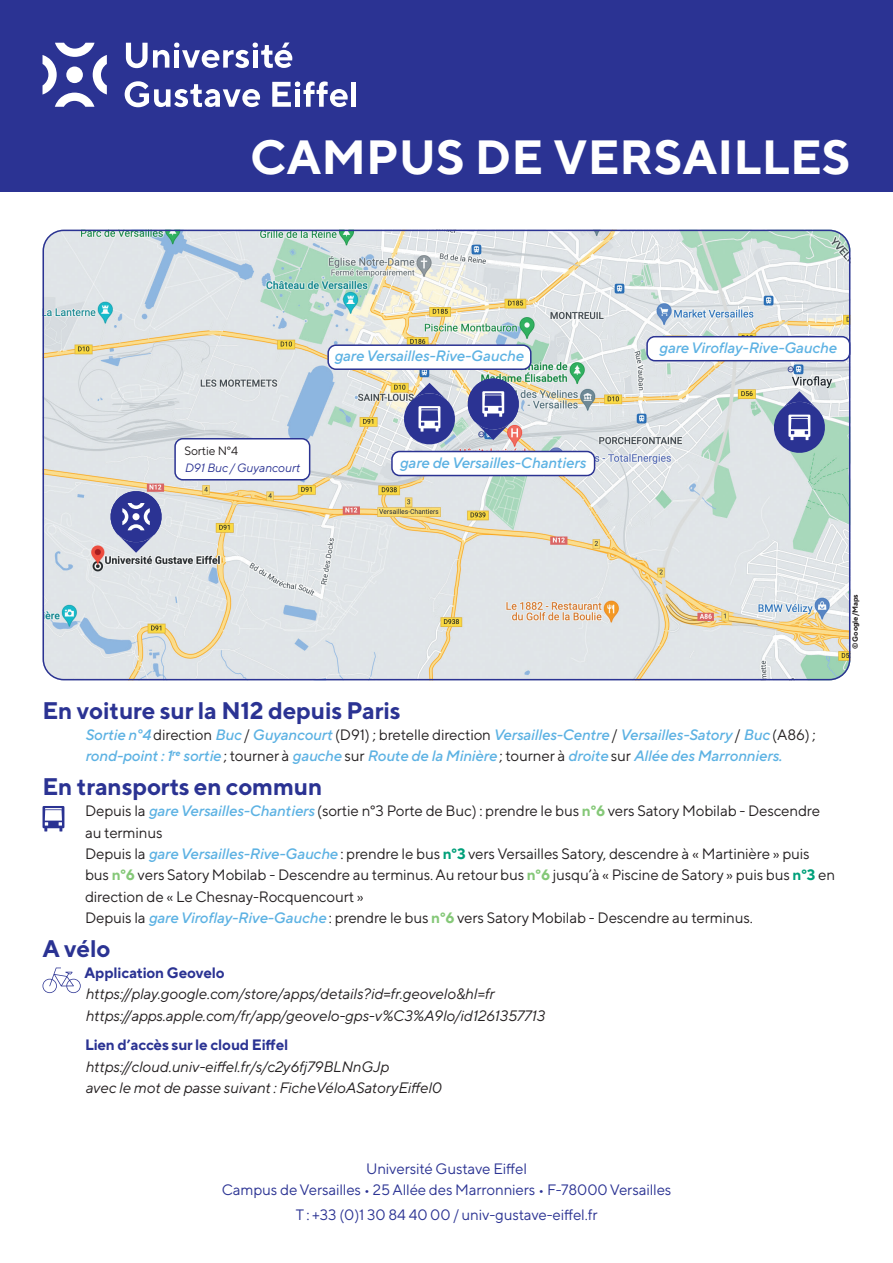
<style>
.page{position:relative;width:893px;height:1263px;background:#fff}
.page>*{position:absolute;margin:0;border:0;box-sizing:border-box;transform-origin:0 0}
.TITRE{font:700 48px "TT Norms";color:#fff}
.TITRE4{font:700 24px "TT Norms";letter-spacing:-.01em;color:#2b3393}
.RETRAIT__eav1{font:15px/21.3px "TT Norms Pro";letter-spacing:-.01em;color:#231f20}
.RETRAIT{font:italic 15px/21.3px "TT Norms Pro";letter-spacing:-.01em;color:#231f20}
.RETRAIT__eav1-2{font:italic 500 15px/21.3px "TT Norms Pro";letter-spacing:-.01em;color:#5db2e3}
.t1{font:15px/21.3px "TT Norms Pro";letter-spacing:-.01em;color:#2b3393;text-align:center}
.TEXTE_COURANT__Centr{font:italic 500 15px "TT Norms Pro";letter-spacing:-.01em;color:#5db2e3}
.RETRAIT__eav2{font:700 15px "TT Norms Pro";letter-spacing:-.01em;color:#2b3393}
.RETRAIT__eav1-3{font:700 15px "TT Norms Pro";letter-spacing:-.01em;color:#2b3393}
.RETRAIT_4mm{font:italic 12px/17px "TT Norms Pro";letter-spacing:-.01em;color:#2b3393}
.t2{font:700 7.5px "TT Norms Pro";letter-spacing:-.01em;color:#231f20}
.s1{font-style:normal;color:#231f20}
.s2{font-weight:400;font-style:normal;color:#231f20}
.s3{font-weight:500;font-style:italic;color:#5db2e3}
.s4{font-weight:700;color:#85c878}
.s5{font-weight:700;color:#00a07a}
</style>
<div class="page">
<div style="left:0;top:0;width:893px;height:191px;background:#2b3393"></div>
<svg style="left:43px;top:43px;width:64px;height:64px"></svg>
<div style="left:66px;top:67px;width:17px;height:16px;background:#fff;border-radius:50%"></div>
<svg style="left:126px;top:43px;width:166px;height:25px"></svg>
<svg style="left:125px;top:81px;width:135px;height:26px"></svg>
<svg style="left:272px;top:81px;width:76px;height:26px"></svg>
<hr style="left:352px;top:82px;width:4px;height:25px;background:#fff">
<img style="left:43px;top:230px;width:807px;height:450px">
<svg style="left:43px;top:806px;width:21px;height:25px"></svg>
<svg style="left:43px;top:967px;width:38px;height:26px"></svg>
<svg style="left:108px;top:489px;width:56px;height:64px;background:#7f84b9"></svg>
<div style="left:132px;top:513px;width:8px;height:7px;background:#fff;border-radius:50%"></div>
<div style="left:392px;top:451px;width:203px;height:24px;background:#fff;border-radius:8px"></div>
<div style="left:391px;top:451px;width:204px;height:25px;border:2px solid #2b3393;border-radius:8px"></div>
<div style="left:328px;top:345px;width:203px;height:24px;background:#fff;border-radius:8px"></div>
<div style="left:327px;top:344px;width:204px;height:26px;border:2px solid #2b3393;border-radius:8px"></div>
<div style="left:175px;top:439px;width:135px;height:41px;background:#fff;border-radius:8px"></div>
<div style="left:174px;top:438px;width:136px;height:42px;border:2px solid #2b3393;border-radius:8px"></div>
<div style="left:647px;top:337px;width:203px;height:24px;background:#fff;border-radius:8px"></div>
<div style="left:646px;top:336px;width:204px;height:25px;border:2px solid #2b3393;border-radius:8px"></div>
<svg style="left:465px;top:376px;width:56px;height:64px;background:#7b7eae"></svg>
<svg style="left:401px;top:383px;width:56px;height:64px;background:#8186b4"></svg>
<svg style="left:771px;top:391px;width:56px;height:64px;background:#7c87b7"></svg>
<p class="TITRE" style="left:250px;top:127px;width:602px">CAMPUS DE VERSAILLES</p>
<p class="RETRAIT_4mm" style="left:184px;top:441px;width:117px"><span class="s1">Sortie N°4<br></span>D91 Buc / Guyancourt</p>
<p class="TEXTE_COURANT__Centr" style="left:334px;top:345px;width:191px">gare Versailles-Rive-Gauche</p>
<p class="TEXTE_COURANT__Centr" style="left:399px;top:452px;width:188px">gare de Versailles-Chantiers</p>
<p class="TEXTE_COURANT__Centr" style="left:659px;top:337px;width:179px">gare Viroflay-Rive-Gauche</p>
<p class="t2" style="left:850px;top:649px;width:57px;rotate:-90deg">© Google/Maps</p>
<p class="TITRE4" style="left:43px;top:695px;width:360px">En voiture sur la N12 depuis Paris</p>
<p class="RETRAIT__eav1-2" style="left:85px;top:723px;width:732px">Sortie n°4 <span class="s2">direction</span> Buc <span class="s2">/</span> Guyancourt <span class="s2">(D91) ; bretelle direction</span> Versailles-Centre <span class="s2">/</span> Versailles-Satory <span class="s2">/</span> Buc <span class="s2">(A86) ; </span>rond-point : 1<sup>re</sup> sortie <span class="s2">; tourner à</span> gauche <span class="s2">sur</span> Route de la Minière <span class="s2">; tourner à</span> droite <span class="s2">sur</span> Allée des Marronniers.</p>
<p class="TITRE4" style="left:43px;top:772px;width:281px">En transports en commun</p>
<p class="RETRAIT__eav1" style="left:85px;top:799px;width:737px">Depuis la <span class="s3">gare Versailles-Chantiers</span> (sortie n°3 Porte de Buc) : prendre le bus <span class="s4">n°6</span> vers Satory Mobilab - Descendre au terminus</p>
<p class="RETRAIT__eav1" style="left:85px;top:842px;width:751px">Depuis la <span class="s3">gare Versailles-Rive-Gauche</span> : prendre le bus <span class="s5">n°3</span> vers Versailles Satory, descendre à « Martinière » puis bus <span class="s4">n°6</span> vers Satory Mobilab - Descendre au terminus. Au retour bus <span class="s4">n°6</span> jusqu’à « Piscine de Satory » puis bus <span class="s5">n°3</span> en direction de « Le Chesnay-Rocquencourt »</p>
<p class="RETRAIT__eav1" style="left:85px;top:906px;width:669px">Depuis la <span class="s3">gare Viroflay-Rive-Gauche</span> : prendre le bus <span class="s4">n°6</span> vers Satory Mobilab - Descendre au terminus.</p>
<p class="TITRE4" style="left:43px;top:933px;width:70px">A vélo</p>
<p class="RETRAIT__eav1-3" style="left:85px;top:962px;width:142px">Application Geovelo</p>
<p class="RETRAIT" style="left:85px;top:982px;width:461px">https://play.google.com/store/apps/details?id=fr.geovelo&amp;hl=fr https://apps.apple.com/fr/app/geovelo-gps-v%C3%A9lo/id1261357713</p>
<p class="RETRAIT__eav2" style="left:85px;top:1034px;width:205px">Lien d’accès sur le cloud Eiffel</p>
<p class="RETRAIT" style="left:85px;top:1054px;width:358px">https://cloud.univ-eiffel.fr/s/c2y6fj79BLNnGJp<br>avec le mot de passe suivant : FicheVéloASatoryEiffel0</p>
<p class="t1" style="left:222px;top:1156px;width:451px">Université Gustave Eiffel<br>Campus de Versailles • 25 Allée des Marronniers • F-78000 Versailles</p>
<p class="t1" style="left:296px;top:1203px;width:303px">T : +33 (0)1 30 84 40 00 / univ-gustave-eiffel.fr</p>
</div>
